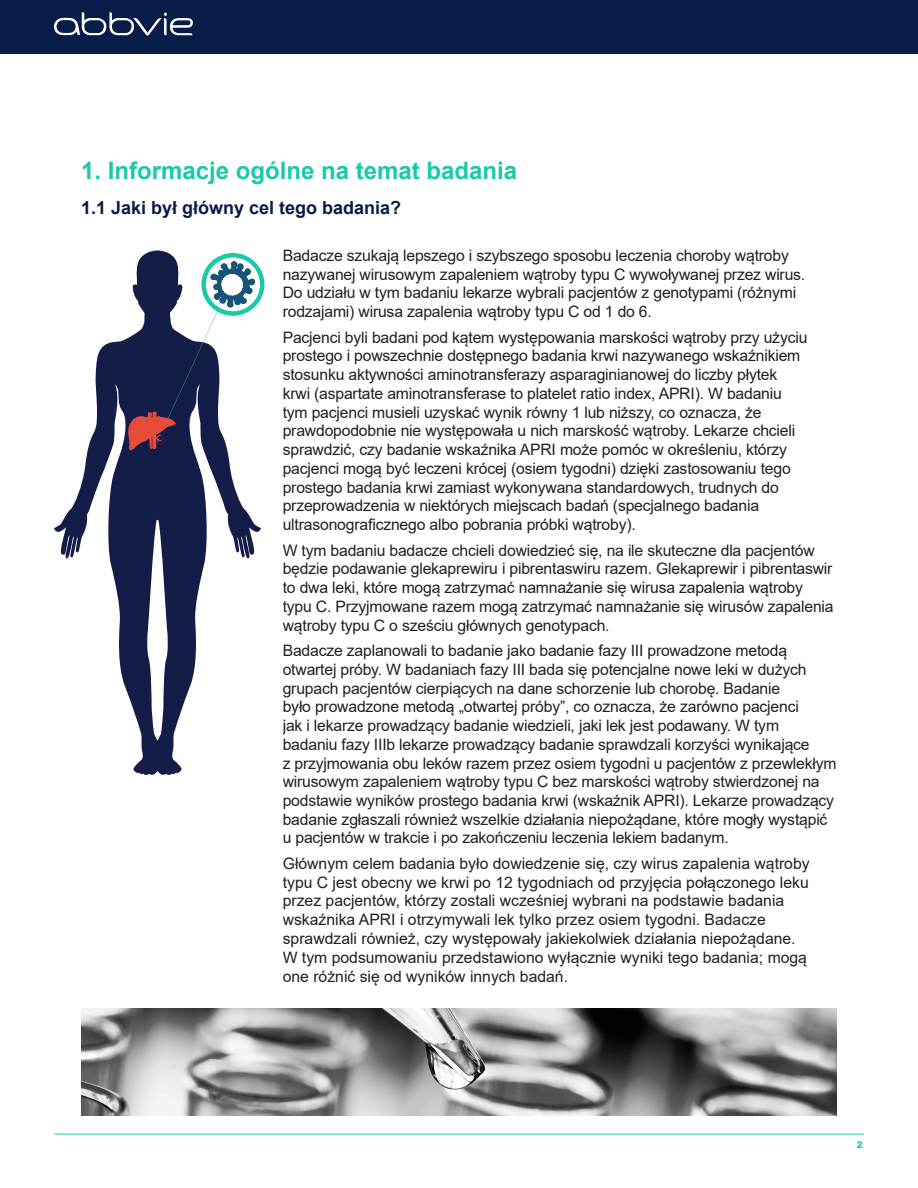
<style>
.page{position:relative;width:918px;height:1188px;background:#fff}
.page>*{position:absolute;margin:0;border:0;box-sizing:border-box;transform-origin:0 0}
.t1{font:700 24px "Arial";color:#1ac9a8}
.t2{font:700 18px "Arial";color:#081c4a}
.t3{font:15.75px/18.8px "Arial";letter-spacing:-.01em;color:#231f20}
.t4{font:900 9px "Arial";color:#33bda3}
</style>
<div class="page">
<div style="left:0;top:0;width:918px;height:54px;background:#081c4a"></div>
<hr style="left:54px;top:1134px;width:810px;height:1px;background:#1ac9a8">
<svg style="left:54px;top:267px;width:208px;height:508px"></svg>
<svg style="left:128px;top:250px;width:131px;height:205px"></svg>
<img style="left:81px;top:1008px;width:756px;height:108px">
<svg style="left:54px;top:12px;width:139px;height:24px"></svg>
<h1 class="t1" style="left:81px;top:154px;width:438px">1. Informacje ogólne na temat badania</h1>
<p class="t2" style="left:81px;top:195px;width:322px">1.1 Jaki był główny cel tego badania?</p>
<p class="t3" style="left:283px;top:246px;width:524px">Badacze szukają lepszego i szybszego sposobu leczenia choroby wątroby nazywanej wirusowym zapaleniem wątroby typu C wywoływanej przez wirus.<br>Do udziału w tym badaniu lekarze wybrali pacjentów z genotypami (różnymi rodzajami) wirusa zapalenia wątroby typu C od 1 do 6.</p>
<p class="t3" style="left:283px;top:328px;width:526px">Pacjenci byli badani pod kątem występowania marskości wątroby przy użyciu prostego i powszechnie dostępnego badania krwi nazywanego wskaźnikiem stosunku aktywności aminotransferazy asparaginianowej do liczby płytek krwi (aspartate aminotransferase to platelet ratio index, APRI). W badaniu tym pacjenci musieli uzyskać wynik równy 1 lub niższy, co oznacza, że prawdopodobnie nie występowała u nich marskość wątroby. Lekarze chcieli sprawdzić, czy badanie wskaźnika APRI może pomóc w określeniu, którzy pacjenci mogą być leczeni krócej (osiem tygodni) dzięki zastosowaniu tego prostego badania krwi zamiast wykonywana standardowych, trudnych do przeprowadzenia w niektórych miejscach badań (specjalnego badania ultrasonograficznego albo pobrania próbki wątroby).</p>
<p class="t3" style="left:283px;top:541px;width:552px">W tym badaniu badacze chcieli dowiedzieć się, na ile skuteczne dla pacjentów będzie podawanie glekaprewiru i pibrentaswiru razem. Glekaprewir i pibrentaswir to dwa leki, które mogą zatrzymać namnażanie się wirusa zapalenia wątroby typu C. Przyjmowane razem mogą zatrzymać namnażanie się wirusów zapalenia wątroby typu C o sześciu głównych genotypach.</p>
<p class="t3" style="left:283px;top:641px;width:555px">Badacze zaplanowali to badanie jako badanie fazy III prowadzone metodą otwartej próby. W badaniach fazy III bada się potencjalne nowe leki w dużych grupach pacjentów cierpiących na dane schorzenie lub chorobę. Badanie<br>było prowadzone metodą „otwartej próby”, co oznacza, że zarówno pacjenci<br>jak i lekarze prowadzący badanie wiedzieli, jaki lek jest podawany. W tym badaniu fazy IIIb lekarze prowadzący badanie sprawdzali korzyści wynikające<br>z przyjmowania obu leków razem przez osiem tygodni u pacjentów z przewlekłym wirusowym zapaleniem wątroby typu C bez marskości wątroby stwierdzonej na podstawie wyników prostego badania krwi (wskaźnik APRI). Lekarze prowadzący badanie zgłaszali również wszelkie działania niepożądane, które mogły wystąpić u pacjentów w trakcie i po zakończeniu leczenia lekiem badanym.</p>
<p class="t3" style="left:283px;top:854px;width:528px">Głównym celem badania było dowiedzenie się, czy wirus zapalenia wątroby typu C jest obecny we krwi po 12 tygodniach od przyjęcia połączonego leku przez pacjentów, którzy zostali wcześniej wybrani na podstawie badania wskaźnika APRI i otrzymywali lek tylko przez osiem tygodni. Badacze sprawdzali również, czy występowały jakiekolwiek działania niepożądane.<br>W tym podsumowaniu przedstawiono wyłącznie wyniki tego badania; mogą one różnić się od wyników innych badań.</p>
<p class="t4" style="left:857px;top:1138px;width:8px">2</p>
</div>
